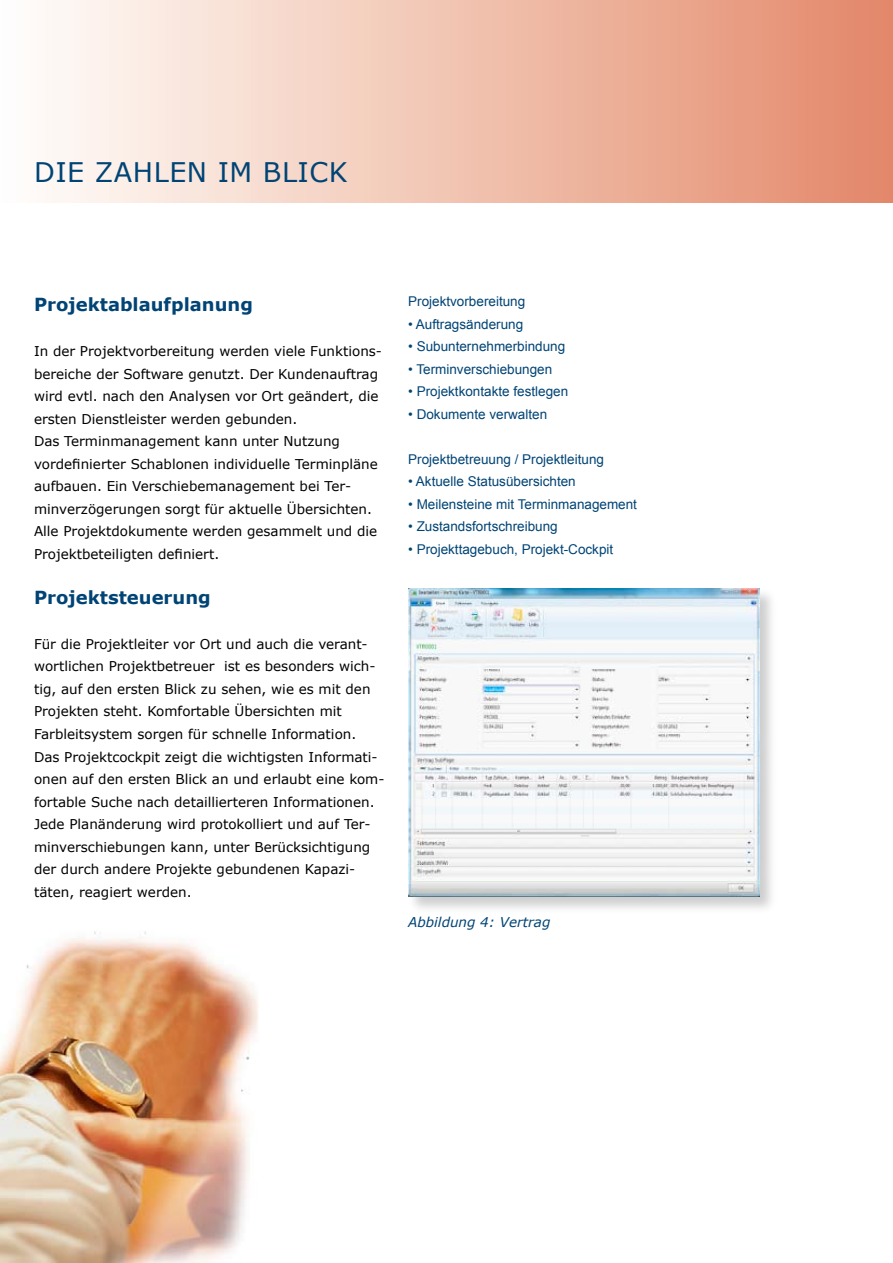
<style>
.page{position:relative;width:893px;height:1263px;background:#fff}
.page>*{position:absolute;margin:0;border:0;box-sizing:border-box;transform-origin:0 0}
.t1{font:27px "Verdana";letter-spacing:.02em;color:#004475}
.t2{font:700 18px "Verdana";color:#004475}
.t3{font:13.5px/22.5px "Verdana";color:#000}
.t4{font:13.5px "Arial";color:#004475}
.t5{font:italic 13.5px "Verdana";color:#004475}
</style>
<div class="page">
<div style="left:0;top:0;width:893px;height:203px;background:linear-gradient(to right,#fffffd,#e38969)"></div>
<img style="left:0;top:931px;width:258px;height:332px">
<div style="left:407px;top:587px;width:371px;height:329px;background:#000;opacity:.2"></div>
<img style="left:408px;top:588px;width:351px;height:308px">
<h1 class="t1" style="left:34px;top:153px;width:315px">DIE ZAHLEN IM bLICK</h1>
<h2 class="t2" style="left:34px;top:292px;width:220px">Projektablaufplanung</h2>
<p class="t3" style="left:34px;top:340px;width:349px">In der Projektvorbereitung werden viele Funktions&shy;bereiche der Software genutzt. Der Kundenauftrag wird evtl. nach den Analysen vor Ort geändert, die ersten Dienstleister werden gebunden.<br>Das Terminmanagement kann unter Nutzung vordefinierter Schablonen individuelle Terminpläne aufbauen. Ein Verschiebemanagement bei Ter&shy;minverzögerungen sorgt für aktuelle Übersichten.<br>Alle Projektdokumente werden gesammelt und die Projektbeteiligten definiert.</p>
<h2 class="t2" style="left:34px;top:585px;width:178px">Projektsteuerung</h2>
<p class="t3" style="left:34px;top:633px;width:352px">Für die Projektleiter vor Ort und auch die verant&shy;wortlichen Projektbetreuer ist es besonders wich&shy;tig, auf den ersten Blick zu sehen, wie es mit den Projekten steht. Komfortable Übersichten mit Farbleitsystem sorgen für schnelle Information.<br>Das Projektcockpit zeigt die wichtigsten Informati&shy;onen auf den ersten Blick an und erlaubt eine kom&shy;fortable Suche nach detaillierteren Informationen.<br>Jede Planänderung wird protokolliert und auf Ter&shy;minverschiebungen kann, unter Berücksichtigung der durch andere Projekte gebundenen Kapazi&shy;täten, reagiert werden.</p>
<p class="t4" style="left:408px;top:293px;width:119px">Projektvorbereitung</p>
<p class="t4" style="left:408px;top:315px;width:117px">• Auftragsänderung</p>
<p class="t4" style="left:408px;top:338px;width:159px">• Subunternehmerbindung</p>
<p class="t4" style="left:408px;top:360px;width:146px">• Terminverschiebungen</p>
<p class="t4" style="left:408px;top:383px;width:162px">• Projektkontakte festlegen</p>
<p class="t4" style="left:408px;top:405px;width:141px">• Dokumente verwalten</p>
<p class="t4" style="left:408px;top:450px;width:197px">Projektbetreuung / Projektleitung</p>
<p class="t4" style="left:408px;top:473px;width:169px">• Aktuelle Statusübersichten</p>
<p class="t4" style="left:408px;top:495px;width:230px">• Meilensteine mit Terminmanagement</p>
<p class="t4" style="left:408px;top:518px;width:151px">• Zustandsfortschreibung</p>
<p class="t4" style="left:408px;top:540px;width:207px">• Projekttagebuch, Projekt-Cockpit</p>
<p class="t5" style="left:408px;top:913px;width:144px">Abbildung 4: Vertrag</p>
</div>
